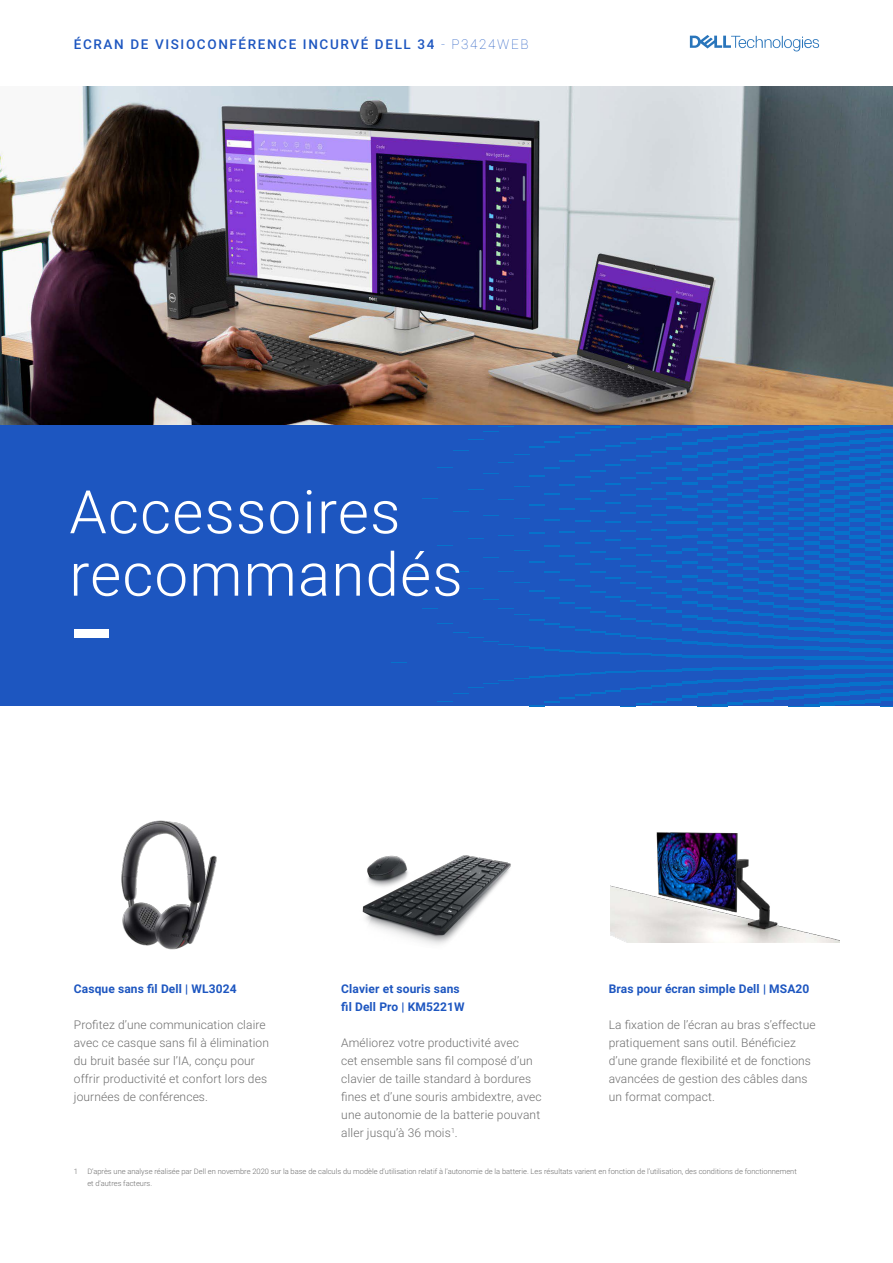
<style>
.page{position:relative;width:893px;height:1263px;background:#fff}
.page>*{position:absolute;margin:0;border:0;box-sizing:border-box;transform-origin:0 0}
.t1{font:300 60px/62.4px "Roboto";letter-spacing:.02em;color:#fff}
.t2{font:500 13.5px "Roboto";letter-spacing:.12em;color:#1d56c0}
.t3{font:300 12px/18px "Roboto";letter-spacing:.01em;color:#6e6e6e}
.t4{font:700 12px/18px "Roboto";letter-spacing:.01em;color:#1d56c0}
.t5{font:300 7.5px/12px "Roboto";color:#6e6e6e}
.s1{font-weight:100}
</style>
<div class="page">
<svg style="left:690px;top:35px;width:129px;height:16px"></svg>
<img style="left:611px;top:832px;width:228px;height:110px">
<img style="left:121px;top:820px;width:96px;height:130px">
<img style="left:362px;top:855px;width:149px;height:90px">
<img style="left:0;top:86px;width:893px;height:340px">
<div style="left:0;top:426px;width:893px;height:280px;background:#1d56c0"></div>
<svg style="left:880px;top:698px;width:13px;height:9px"></svg>
<hr style="left:880px;top:689px;width:13px;height:4px;background:#0672cb">
<hr style="left:880px;top:681px;width:13px;height:4px;background:#0672cb">
<hr style="left:880px;top:673px;width:13px;height:4px;background:#0672cb">
<hr style="left:880px;top:665px;width:13px;height:4px;background:#0672cb">
<svg style="left:880px;top:633px;width:13px;height:27px"></svg>
<hr style="left:880px;top:624px;width:13px;height:4px;background:#0672cb">
<hr style="left:880px;top:616px;width:13px;height:4px;background:#0672cb">
<hr style="left:880px;top:608px;width:13px;height:4px;background:#0672cb">
<svg style="left:880px;top:584px;width:13px;height:19px"></svg>
<hr style="left:880px;top:575px;width:13px;height:4px;background:#0672cb">
<hr style="left:880px;top:567px;width:13px;height:4px;background:#0672cb">
<hr style="left:880px;top:559px;width:13px;height:4px;background:#0672cb">
<svg style="left:880px;top:527px;width:13px;height:27px"></svg>
<hr style="left:880px;top:518px;width:13px;height:4px;background:#0672cb">
<hr style="left:880px;top:510px;width:13px;height:4px;background:#0672cb">
<hr style="left:880px;top:502px;width:13px;height:4px;background:#0672cb">
<hr style="left:880px;top:494px;width:13px;height:4px;background:#0672cb">
<svg style="left:880px;top:470px;width:13px;height:19px"></svg>
<hr style="left:880px;top:461px;width:13px;height:4px;background:#0672cb">
<hr style="left:880px;top:453px;width:13px;height:4px;background:#0672cb">
<hr style="left:880px;top:445px;width:13px;height:4px;background:#0672cb">
<hr style="left:880px;top:437px;width:13px;height:4px;background:#0672cb">
<svg style="left:880px;top:429px;width:13px;height:3px"></svg>
<hr style="left:865px;top:699px;width:15px;height:3px;background:#0672cb">
<hr style="left:865px;top:690px;width:15px;height:4px;background:#0672cb">
<hr style="left:865px;top:682px;width:15px;height:3px;background:#0672cb">
<hr style="left:865px;top:674px;width:15px;height:3px;background:#0672cb">
<hr style="left:865px;top:665px;width:15px;height:4px;background:#0672cb">
<hr style="left:865px;top:657px;width:15px;height:3px;background:#0672cb">
<hr style="left:865px;top:648px;width:15px;height:4px;background:#0672cb">
<hr style="left:865px;top:640px;width:15px;height:4px;background:#0672cb">
<hr style="left:865px;top:632px;width:15px;height:3px;background:#0672cb">
<hr style="left:865px;top:623px;width:15px;height:4px;background:#0672cb">
<hr style="left:865px;top:615px;width:15px;height:3px;background:#0672cb">
<hr style="left:865px;top:606px;width:15px;height:4px;background:#0672cb">
<hr style="left:865px;top:598px;width:15px;height:4px;background:#0672cb">
<hr style="left:865px;top:590px;width:15px;height:3px;background:#0672cb">
<hr style="left:865px;top:581px;width:15px;height:4px;background:#0672cb">
<hr style="left:865px;top:573px;width:15px;height:3px;background:#0672cb">
<hr style="left:865px;top:564px;width:15px;height:4px;background:#0672cb">
<hr style="left:865px;top:556px;width:15px;height:4px;background:#0672cb">
<hr style="left:865px;top:548px;width:15px;height:3px;background:#0672cb">
<hr style="left:865px;top:539px;width:15px;height:4px;background:#0672cb">
<hr style="left:865px;top:531px;width:15px;height:3px;background:#0672cb">
<hr style="left:865px;top:523px;width:15px;height:3px;background:#0672cb">
<hr style="left:865px;top:514px;width:15px;height:4px;background:#0672cb">
<hr style="left:865px;top:506px;width:15px;height:3px;background:#0672cb">
<hr style="left:865px;top:497px;width:15px;height:4px;background:#0672cb">
<hr style="left:865px;top:489px;width:15px;height:3px;background:#0672cb">
<hr style="left:865px;top:481px;width:15px;height:3px;background:#0672cb">
<hr style="left:865px;top:472px;width:15px;height:4px;background:#0672cb">
<hr style="left:865px;top:464px;width:15px;height:3px;background:#0672cb">
<hr style="left:865px;top:455px;width:15px;height:4px;background:#0672cb">
<hr style="left:865px;top:447px;width:15px;height:3px;background:#0672cb">
<hr style="left:865px;top:439px;width:15px;height:3px;background:#0672cb">
<hr style="left:865px;top:430px;width:15px;height:4px;background:#0672cb">
<svg style="left:392px;top:426px;width:473px;height:281px"></svg>
<hr style="left:758px;top:517px;width:15px;height:3px;background:#0672cb">
<hr style="left:758px;top:506px;width:15px;height:3px;background:#0672cb">
<hr style="left:758px;top:495px;width:15px;height:3px;background:#0672cb">
<hr style="left:758px;top:485px;width:15px;height:3px;background:#0672cb">
<hr style="left:758px;top:474px;width:15px;height:3px;background:#0672cb">
<hr style="left:758px;top:463px;width:15px;height:3px;background:#0672cb">
<hr style="left:758px;top:453px;width:15px;height:3px;background:#0672cb">
<hr style="left:758px;top:442px;width:15px;height:3px;background:#0672cb">
<hr style="left:758px;top:431px;width:15px;height:3px;background:#0672cb">
<div style="left:75px;top:630px;width:34px;height:8px;background:#fff"></div>
<p class="t2" style="left:74px;top:35px;width:456px">ÉCRAN DE VISIOCONFÉRENCE INCURVÉ DELL 34 <span class="s1">- P3424WEB</span></p>
<h1 class="t1" style="left:69px;top:478px;width:395px">Accessoires recommandés</h1>
<p class="t4" style="left:74px;top:979px;width:164px">Casque sans fil Dell | WL3024</p>
<p class="t3" style="left:74px;top:1015px;width:197px">Profitez d’une communication claire avec ce casque sans fil à élimination du bruit basée sur l’IA, conçu pour offrir productivité et confort lors des journées de conférences.</p>
<p class="t4" style="left:341px;top:979px;width:125px">Clavier et souris sans fil Dell Pro | KM5221W</p>
<p class="t3" style="left:341px;top:1033px;width:202px">Améliorez votre productivité avec<br>cet ensemble sans fil composé d’un clavier de taille standard à bordures fines et d’une souris ambidextre, avec une autonomie de la batterie pouvant aller jusqu’à 36 mois<sup>1</sup>.</p>
<p class="t4" style="left:609px;top:979px;width:202px">Bras pour écran simple Dell | MSA20</p>
<p class="t3" style="left:609px;top:1015px;width:208px">La fixation de l’écran au bras s’effectue pratiquement sans outil. Bénéficiez d’une grande flexibilité et de fonctions avancées de gestion des câbles dans un format compact.</p>
<p class="t5" style="left:87px;top:1165px;width:711px;text-indent:-14px">1 D’après une analyse réalisée par Dell en novembre 2020 sur la base de calculs du modèle d’utilisation relatif à l’autonomie de la batterie. Les résultats varient en fonction de l’utilisation, des conditions de fonctionnement et d’autres facteurs.</p>
</div>
